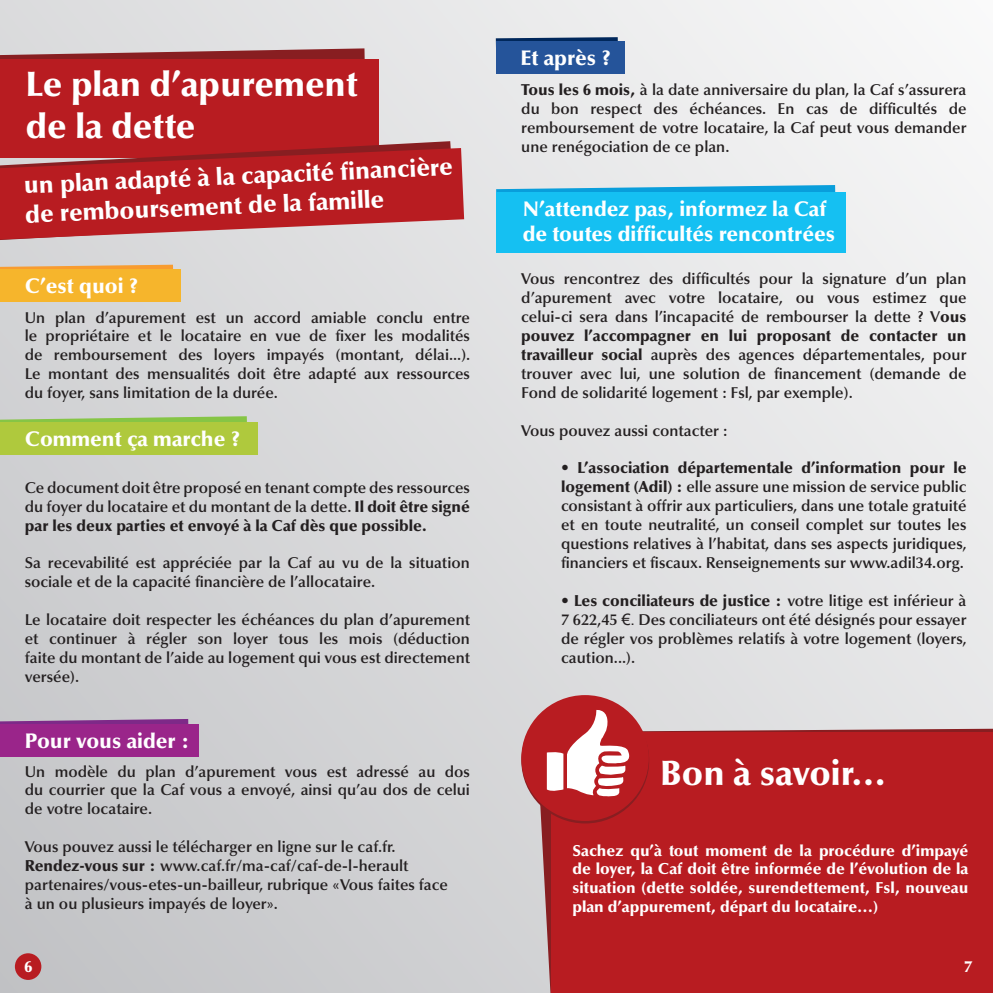
<style>
.page{position:relative;width:993px;height:993px;background:#fff}
.page>*{position:absolute;margin:0;border:0;box-sizing:border-box;transform-origin:0 0}
.t1{font:900 35px/42px "Optima";color:#fff}
.t2{font:900 24.5px/29.1px "Optima";color:#fff}
.t3{font:900 21px/25.2px "Optima";color:#fff}
.t4{font:600 15.75px/18.9px "Optima";color:#231f20;text-align:justify}
.t5{font:900 15.75px/18.9px "Optima";color:#fff;text-align:justify}
.s1{font-weight:900}
.s2{font-family:"Arial";font-weight:400}
</style>
<div class="page">
<div style="left:0;top:0;width:992px;height:992px;background:linear-gradient(to right,#c9cacc,#f1f2f2)"></div>
<div style="left:15px;top:952px;width:26px;height:27px;background:#b81c21;border-radius:50%"></div>
<svg style="left:0;top:48px;width:365px;height:12px;background:#a6595c"></svg>
<div style="left:0;top:60px;width:378px;height:98px;background:#b81c21"></div>
<svg style="left:0;top:264px;width:173px;height:5px"></svg>
<div style="left:0;top:269px;width:180px;height:33px;background:#f6b52c"></div>
<svg style="left:0;top:416px;width:247px;height:6px"></svg>
<div style="left:0;top:422px;width:257px;height:32px;background:#afc93d"></div>
<svg style="left:0;top:718px;width:189px;height:6px"></svg>
<div style="left:0;top:724px;width:198px;height:32px;background:#9a258a"></div>
<svg style="left:0;top:141px;width:455px;height:99px"></svg>
<svg style="left:0;top:148px;width:464px;height:91px;background:#ba3337"></svg>
<svg style="left:536px;top:728px;width:456px;height:264px;background:#b68a8d"></svg>
<div style="left:551px;top:732px;width:441px;height:260px;background:#b81c21"></div>
<svg style="left:495px;top:37px;width:123px;height:34px"></svg>
<div style="left:496px;top:41px;width:129px;height:32px;background:#25549a"></div>
<svg style="left:496px;top:185px;width:339px;height:7px;background:#4cb4df"></svg>
<div style="left:496px;top:192px;width:349px;height:61px;background:#15c0f2"></div>
<svg style="left:521px;top:697px;width:128px;height:126px"></svg>
<div style="left:521px;top:694px;width:127px;height:126px;background:#b81c21;border-radius:50%"></div>
<svg style="left:546px;top:708px;width:88px;height:89px"></svg>
<h1 class="t1" style="left:26px;top:63px;width:333px">Le plan d’apurement de la dette</h1>
<h2 class="t2" style="left:23px;top:173px;width:431px;rotate:-3deg">un plan adapté à la capacité fi nancière de remboursement de la famille</h2>
<h3 class="t3" style="left:25px;top:274px;width:115px">C’est quoi ?</h3>
<p class="t4" style="left:25px;top:308px;width:447px">Un plan d’apurement est un accord amiable conclu entre le propriétaire et le locataire en vue de fixer les modalités de remboursement des loyers impayés (montant, délai...).<br>Le montant des mensualités doit être adapté aux ressources du foyer, sans limitation de la durée.</p>
<h3 class="t3" style="left:25px;top:426px;width:216px">Comment ça marche ?</h3>
<p class="t4" style="left:25px;top:478px;width:446px">Ce document doit être proposé en tenant compte des ressources du foyer du locataire et du montant de la dette. <span class="s1">Il doit être signé par les deux parties et envoyé à la Caf dès que possible.</span></p>
<p class="t4" style="left:25px;top:553px;width:446px">Sa recevabilité est appréciée par la Caf au vu de la situation sociale et de la capacité financière de l’allocataire.</p>
<p class="t4" style="left:25px;top:610px;width:446px">Le locataire doit respecter les échéances du plan d’apurement et continuer à régler son loyer tous les mois (déduction faite du montant de l’aide au logement qui vous est directement versée).</p>
<h3 class="t3" style="left:25px;top:728px;width:167px">Pour vous aider :</h3>
<p class="t4" style="left:25px;top:761px;width:446px">Un modèle du plan d’apurement vous est adressé au dos du courrier que la Caf vous a envoyé, ainsi qu’au dos de celui de votre locataire.</p>
<p class="t4" style="left:25px;top:837px;width:424px;text-align:left">Vous pouvez aussi le télécharger en ligne sur le caf.fr.<br><span class="s1">Rendez-vous sur :</span> www.caf.fr/ma-caf/caf-de-l-herault partenaires/vous-etes-un-bailleur, rubrique «Vous faites face à un ou plusieurs impayés de loyer».</p>
<p class="t5" style="left:24px;top:956px;width:9px">6</p>
<h3 class="t3" style="left:520px;top:46px;width:91px">Et après ?</h3>
<p class="t4" style="left:521px;top:80px;width:446px"><span class="s1">Tous les 6 mois,</span> à la date anniversaire du plan, la Caf s’assurera du bon respect des échéances. En cas de difficultés de remboursement de votre locataire, la Caf peut vous demander une renégociation de ce plan.</p>
<h3 class="t3" style="left:522px;top:196px;width:314px">N’attendez pas, informez la Caf de toutes difficultés rencontrées</h3>
<p class="t4" style="left:521px;top:269px;width:446px">Vous rencontrez des difficultés pour la signature d’un plan d’apurement avec votre locataire, ou vous estimez que celui-ci sera dans l’incapacité de rembourser la dette ? V<span class="s1">ous pouvez l’accompagner en lui proposant de contacter un travailleur social</span> auprès des agences départementales, pour trouver avec lui, une solution de financement (demande de Fond de solidarité logement : Fsl, par exemple).</p>
<p class="t4" style="left:521px;top:421px;width:208px">Vous pouvez aussi contacter :</p>
<p class="t4" style="left:561px;top:458px;width:407px">• <span class="s1">L’association départementale d’information pour le logement (Adil) :</span> elle assure une mission de service public consistant à offrir aux particuliers, dans une totale gratuité et en toute neutralité, un conseil complet sur toutes les questions relatives à l’habitat, dans ses aspects juridiques, financiers et fiscaux. Renseignements sur www.adil34.org.</p>
<p class="t4" style="left:561px;top:591px;width:407px">• <span class="s1">Les conciliateurs de justice :</span> votre litige est inférieur à 7 622,45 <span class="s2">€.</span> Des conciliateurs ont été désignés pour essayer de régler vos problèmes relatifs à votre logement (loyers, caution...).</p>
<h1 class="t1" style="left:660px;top:752px;width:227px">Bon à savoir...</h1>
<p class="t5" style="left:572px;top:840px;width:397px">Sachez qu’à tout moment de la procédure d’impayé de loyer, la Caf doit être informée de l’évolution de la situation (dette soldée, surendettement, Fsl, nouveau plan d’appurement, départ du locataire...)</p>
<p class="t5" style="left:963px;top:956px;width:9px">7</p>
</div>
